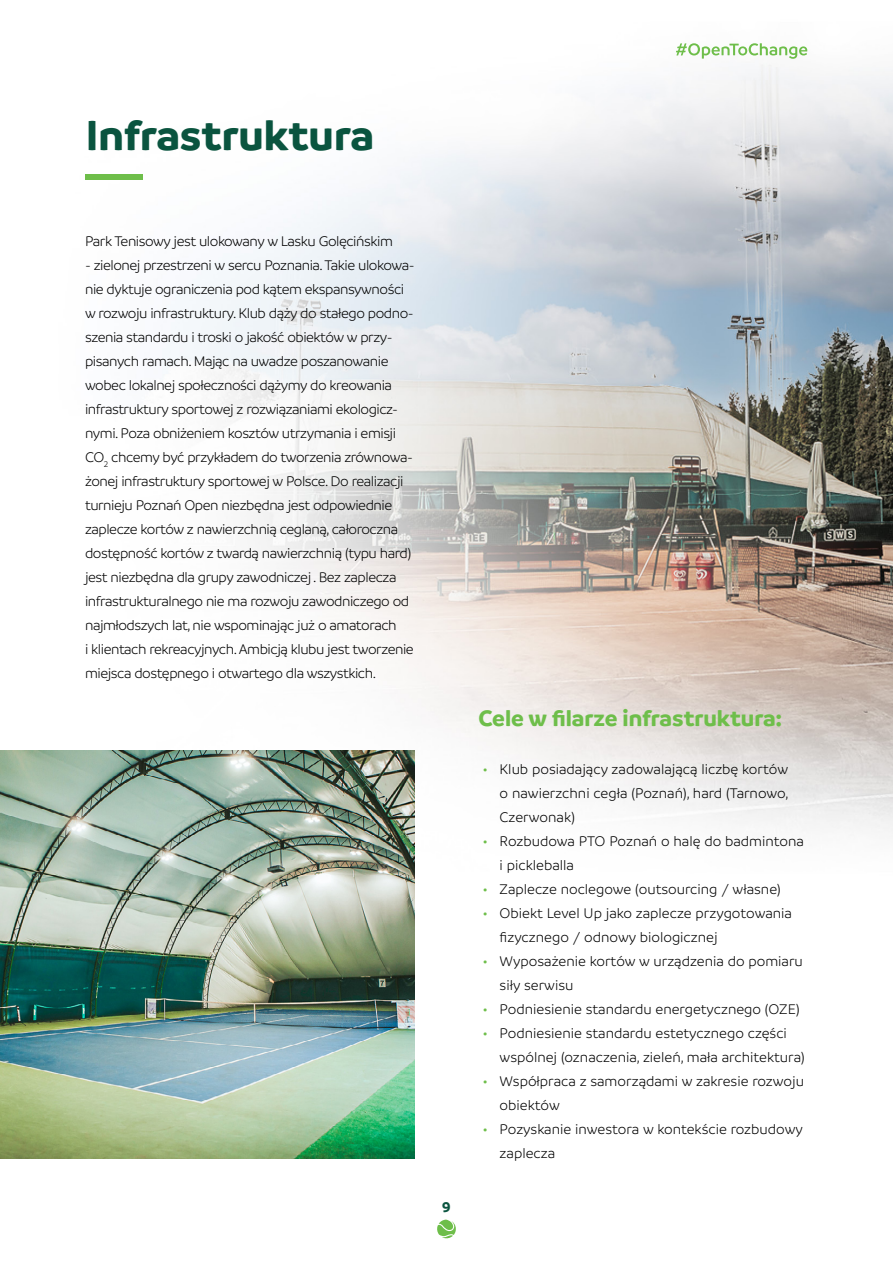
<style>
.page{position:relative;width:893px;height:1263px;background:#fff}
.page>*{position:absolute;margin:0;border:0;box-sizing:border-box;transform-origin:0 0}
.t1{font:700 45px "Branding SF";color:#0a543f}
.t2{font:700 24px "Branding SF";color:#6ebe4a}
.t3{font:300 15px/24px "Branding SF";letter-spacing:-.03em;color:#000}
.t4{font:300 15px/24px "Branding SF";color:#000}
.t5{font:700 15px "Branding SF";color:#0a543f}
.s1{color:#6ebe4a}
</style>
<div class="page">
<img style="left:0;top:49px;width:893px;height:1110px">
<div style="left:86px;top:174px;width:57px;height:5px;background:#6ebe4a"></div>
<img style="left:0;top:750px;width:415px;height:408px">
<svg style="left:676px;top:43px;width:131px;height:16px"></svg>
<svg style="left:437px;top:1219px;width:19px;height:20px"></svg>
<p class="t1" style="left:86px;top:110px;width:290px">Infrastruktura</p>
<p class="t3" style="left:85px;top:229px;width:309px">Park Tenisowy jest ulokowany w Lasku Golęcińskim</p>
<p class="t3" style="left:85px;top:253px;width:331px">- zielonej przestrzeni w sercu Poznania. Takie ulokowa&shy;nie dyktuje ograniczenia pod kątem ekspansywności w rozwoju infrastruktury. Klub dąży do stałego podno&shy;szenia standardu i troski o jakość obiektów w przy&shy;pisanych ramach. Mając na uwadze poszanowanie wobec lokalnej społeczności dążymy do kreowania infrastruktury sportowej z rozwiązaniami ekologicz&shy;nymi. Poza obniżeniem kosztów utrzymania i emisji CO<sub>2</sub> chcemy być przykładem do tworzenia zrównowa&shy;żonej infrastruktury sportowej w Polsce. Do realizacji turnieju Poznań Open niezbędna jest odpowiednie zaplecze kortów z nawierzchnią ceglaną, całoroczna dostępność kortów z twardą nawierzchnią (typu hard) jest niezbędna dla grupy zawodniczej . Bez zaplecza infrastrukturalnego nie ma rozwoju zawodniczego od najmłodszych lat, nie wspominając już o amatorach<br>i klientach rekreacyjnych. Ambicją klubu jest tworzenie miejsca dostępnego i otwartego dla wszystkich.</p>
<p class="t5" style="left:442px;top:1199px;width:10px">9</p>
<p class="t2" style="left:478px;top:704px;width:305px">Cele w filarze infrastruktura:</p>
<p class="t3" style="left:500px;top:757px;width:291px;text-align:justify;text-indent:-17px"><span class="s1">•</span> Klub posiadający zadowalającą liczbę kortów o nawierzchni cegła (Poznań), hard (Tarnowo, Czerwonak)</p>
<p class="t4" style="left:500px;top:829px;width:306px;text-indent:-17px"><span class="s1">•</span> Rozbudowa PTO Poznań o halę do badmintona i pickleballa</p>
<p class="t4" style="left:483px;top:877px;width:300px"><span class="s1">•</span> Zaplecze noclegowe (outsourcing / własne)</p>
<p class="t4" style="left:500px;top:901px;width:294px;text-indent:-17px"><span class="s1">•</span> Obiekt Level Up jako zaplecze przygotowania fizycznego / odnowy biologicznej</p>
<p class="t4" style="left:500px;top:949px;width:305px;text-indent:-17px"><span class="s1">•</span> Wyposażenie kortów w urządzenia do pomiaru siły serwisu</p>
<p class="t4" style="left:483px;top:997px;width:319px"><span class="s1">•</span> Podniesienie standardu energetycznego (OZE)</p>
<p class="t4" style="left:500px;top:1021px;width:307px;text-indent:-17px"><span class="s1">•</span> Podniesienie standardu estetycznego części wspólnej (oznaczenia, zieleń, mała architektura)</p>
<p class="t4" style="left:500px;top:1069px;width:306px;text-indent:-17px"><span class="s1">•</span> Współpraca z samorządami w zakresie rozwoju obiektów</p>
<p class="t4" style="left:500px;top:1117px;width:305px;text-indent:-17px"><span class="s1">•</span> Pozyskanie inwestora w kontekście rozbudowy zaplecza</p>
</div>
